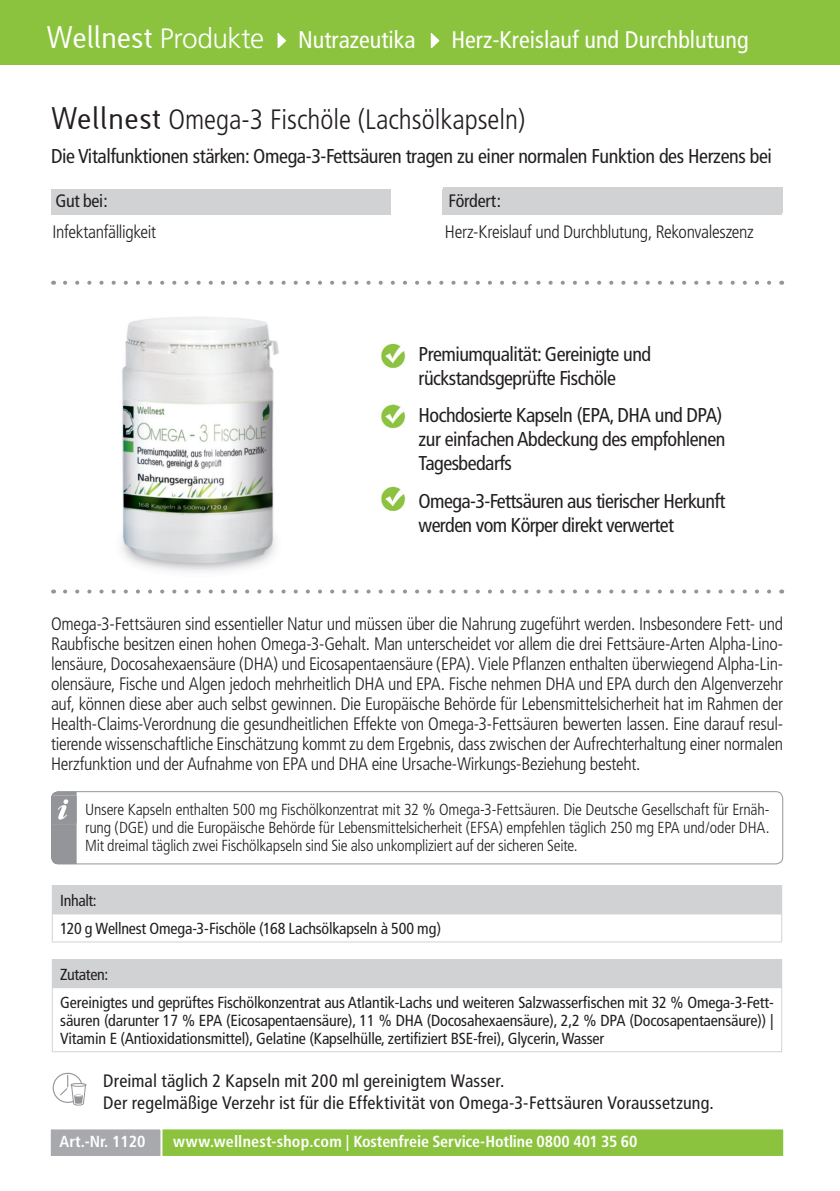
<style>
.page{position:relative;width:840px;height:1191px;background:#fff}
.page>*{position:absolute;margin:0;border:0;box-sizing:border-box;transform-origin:0 0}
.t1{font:300 condensed 28px "Frutiger";color:#231f20}
.t2{font:condensed 24px "Frutiger";color:#fff}
.t3{font:condensed 20px/24px "Frutiger";letter-spacing:-.025em;color:#231f20}
.t4{font:300 condensed 18px/20px "Frutiger";letter-spacing:-.02em;color:#231f20;text-align:justify}
.t5{font:condensed 18px/22px "Frutiger";letter-spacing:.01em;color:#231f20}
.t6{font:condensed 18px "Frutiger";letter-spacing:-.015em;color:#231f20}
.t7{font:condensed 16px/28px "Frutiger";letter-spacing:-.01em;color:#231f20}
.t8{font:300 condensed 16px/18px "Frutiger";letter-spacing:-.015em;color:#231f20;text-align:justify}
.t9{font:700 condensed 16px "Frutiger";color:#fff}
.s1{font-family:"Lacuna";font-stretch:normal;font-size:28px}
.s2{font-weight:300;font-stretch:normal;font-size:28px}
.s3{font-family:"Lacuna";font-weight:400;font-stretch:normal}
</style>
<div class="page">
<div style="left:0;top:0;width:839px;height:65px;background:#8cc33e"></div>
<svg style="left:277px;top:33px;width:9px;height:15px"></svg>
<svg style="left:430px;top:33px;width:10px;height:16px"></svg>
<div style="left:159px;top:1127px;width:625px;height:31px;background:#8cc33e;border:2px solid #fff"></div>
<img style="left:77px;top:280px;width:232px;height:292px">
<svg style="left:65px;top:589px;width:707px;height:4px"></svg>
<svg style="left:65px;top:281px;width:706px;height:4px"></svg>
<img style="left:381px;top:343px;width:25px;height:25px">
<img style="left:381px;top:404px;width:25px;height:25px">
<img style="left:381px;top:486px;width:25px;height:25px">
<svg style="left:52px;top:827px;width:25px;height:37px"></svg>
<img style="left:52px;top:792px;width:25px;height:35px">
<div style="left:51px;top:791px;width:731px;height:73px;border:1px solid #939598;border-radius:7px"></div>
<svg style="left:53px;top:1073px;width:29px;height:29px"></svg>
<div style="left:53px;top:1072px;width:30px;height:31px;border:1px solid #939598;border-radius:50%"></div>
<svg style="left:59px;top:1075px;width:27px;height:31px"></svg>
<div style="left:49px;top:1127px;width:113px;height:31px;background:#a8a9ad;border:2px solid #fff"></div>
<div style="left:52px;top:886px;width:729px;height:28px;background:#d1d2d4"></div>
<hr style="left:52px;top:941px;width:729px;height:1px;background:#d1d2d4">
<hr style="left:52px;top:885px;width:729px;height:1px;background:#d1d2d4">
<svg style="left:52px;top:914px;width:1px;height:27px"></svg>
<div style="left:52px;top:959px;width:729px;height:28px;background:#d1d2d4"></div>
<hr style="left:52px;top:988px;width:1px;height:63px;background:#d1d2d4">
<hr style="left:780px;top:988px;width:1px;height:63px;background:#d1d2d4">
<hr style="left:52px;top:1051px;width:729px;height:1px;background:#d1d2d4">
<hr style="left:52px;top:987px;width:729px;height:1px;background:#d1d2d4">
<div style="left:442px;top:189px;width:339px;height:25px;background:#d1d2d4"></div>
<div style="left:51px;top:189px;width:339px;height:25px;background:#d1d2d4"></div>
<div style="left:443px;top:187px;width:339px;height:26px;background:#d1d2d4"></div>
<h2 class="t2" style="left:46px;top:26px;width:370px"><span class="s1">Wellnest</span> <span class="s2">Produkte</span> Nutrazeutika</h2>
<h2 class="t2" style="left:451px;top:26px;width:298px">Herz-Kreislauf und Durchblutung</h2>
<h1 class="t1" style="left:51px;top:104px;width:475px"><span class="s3">Wellnest</span> Omega-3 Fischöle (Lachsölkapseln)</h1>
<p class="t3" style="left:51px;top:144px;width:722px">Die Vitalfunktionen stärken: Omega-3-Fettsäuren tragen zu einer normalen Funktion des Herzens bei</p>
<p class="t5" style="left:55px;top:190px;width:54px">Gut bei:</p>
<p class="t6" style="left:448px;top:190px;width:54px">Fördert:</p>
<p class="t4" style="left:52px;top:222px;width:105px">Infektanfälligkeit</p>
<p class="t4" style="left:444px;top:222px;width:310px">Herz-Kreislauf und Durchblutung, Rekonvaleszenz</p>
<p class="t3" style="left:418px;top:342px;width:234px">Premiumqualität: Gereinigte und rückstandsgeprüfte Fischöle</p>
<p class="t3" style="left:418px;top:403px;width:308px">Hochdosierte Kapseln (EPA, DHA und DPA) zur einfachen Abdeckung des empfohlenen<br>Tagesbedarfs</p>
<p class="t3" style="left:418px;top:489px;width:308px">Omega-3-Fettsäuren aus tierischer Herkunft werden vom Körper direkt verwertet</p>
<p class="t4" style="left:51px;top:614px;width:733px">Omega-3-Fettsäuren sind essentieller Natur und müssen über die Nahrung zugeführt werden. Insbesondere Fett- und Raubfische besitzen einen hohen Omega-3-Gehalt. Man unterscheidet vor allem die drei Fettsäure-Arten Alpha-Lino&shy;lensäure, Docosahexaensäure (DHA) und Eicosapentaensäure (EPA). Viele Pflanzen enthalten überwiegend Alpha-Lin&shy;olensäure, Fische und Algen jedoch mehrheitlich DHA und EPA. Fische nehmen DHA und EPA durch den Algenverzehr auf, können diese aber auch selbst gewinnen. Die Europäische Behörde für Lebensmittelsicherheit hat im Rahmen der Health-Claims-Verordnung die gesundheitlichen Effekte von Omega-3-Fettsäuren bewerten lassen. Eine darauf resul&shy;tierende wissenschaftliche Einschätzung kommt zu dem Ergebnis, dass zwischen der Aufrechterhaltung einer normalen Herzfunktion und der Aufnahme von EPA und DHA eine Ursache-Wirkungs-Beziehung besteht.</p>
<p class="t8" style="left:85px;top:801px;width:685px">Unsere Kapseln enthalten 500 mg Fischölkonzentrat mit 32 % Omega-3-Fettsäuren. Die Deutsche Gesellschaft für Ernäh&shy;rung (DGE) und die Europäische Behörde für Lebensmittelsicherheit (EFSA) empfehlen täglich 250 mg EPA und/oder DHA.<br>Mit dreimal täglich zwei Fischölkapseln sind Sie also unkompliziert auf der sicheren Seite.</p>
<p class="t7" style="left:60px;top:886px;width:382px">Inhalt:<br>120 g Wellnest Omega-3-Fischöle (168 Lachsölkapseln à 500 mg)</p>
<p class="t7" style="left:60px;top:960px;width:714px">Zutaten:<br>Gereinigtes und geprüftes Fischölkonzentrat aus Atlantik-Lachs und weiteren Salzwasserfischen mit 32 % Omega-3-Fett-</p>
<p class="t7" style="left:60px;top:1011px;width:714px;line-height:18px">säuren (darunter 17 % EPA (Eicosapentaensäure), 11 % DHA (Docosahexaensäure), 2,2 % DPA (Docosapentaensäure)) |<br>Vitamin E (Antioxidationsmittel), Gelatine (Kapselhülle, zertifiziert BSE-frei), Glycerin, Wasser</p>
<p class="t5" style="left:103px;top:1070px;width:611px">Dreimal täglich 2 Kapseln mit 200 ml gereinigtem Wasser.<br>Der regelmäßige Verzehr ist für die Effektivität von Omega-3-Fettsäuren Voraussetzung.</p>
<p class="t9" style="left:60px;top:1132px;width:87px">Art.-Nr. 1120</p>
<p class="t9" style="left:173px;top:1132px;width:465px">www.wellnest-shop.com | Kostenfreie Service-Hotline 0800 401 35 60</p>
</div>
